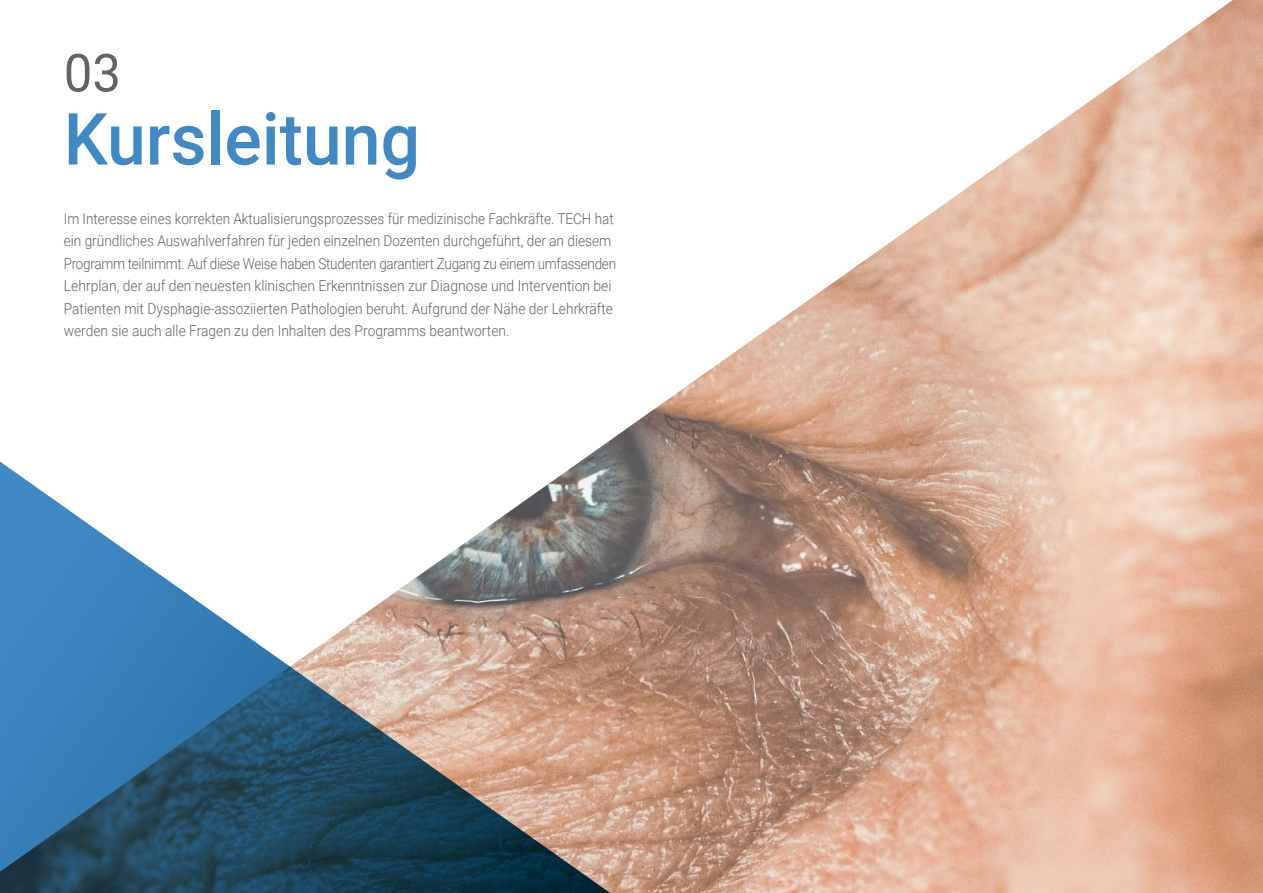
<style>
.page{position:relative;width:1263px;height:893px;background:#fff}
.page>*{position:absolute;margin:0;border:0;box-sizing:border-box;transform-origin:0 0}
.t1{font:500 72px "Roboto";color:#4089c5}
.t2{font:52.5px "Roboto";color:#61646a}
.t3{font:300 15px/22.5px "Roboto";color:#61646a;scale:.9 1}
</style>
<div class="page">
<img style="left:602px;top:0;width:661px;height:893px">
<svg style="left:0;top:446px;width:640px;height:447px"></svg>
<h2 class="t2" style="left:64px;top:36px;width:59px">03</h2>
<h1 class="t1" style="left:64px;top:89px;width:358px">Kursleitung</h1>
<p class="t3" style="left:64px;top:207px;width:615px">Im Interesse eines korrekten Aktualisierungsprozesses für medizinische Fachkräfte. TECH hat ein gründliches Auswahlverfahren für jeden einzelnen Dozenten durchgeführt, der an diesem Programm teilnimmt. Auf diese Weise haben Studenten garantiert Zugang zu einem umfassenden Lehrplan, der auf den neuesten klinischen Erkenntnissen zur Diagnose und Intervention bei Patienten mit Dysphagie-assoziierten Pathologien beruht. Aufgrund der Nähe der Lehrkräfte werden sie auch alle Fragen zu den Inhalten des Programms beantworten.</p>
</div>
